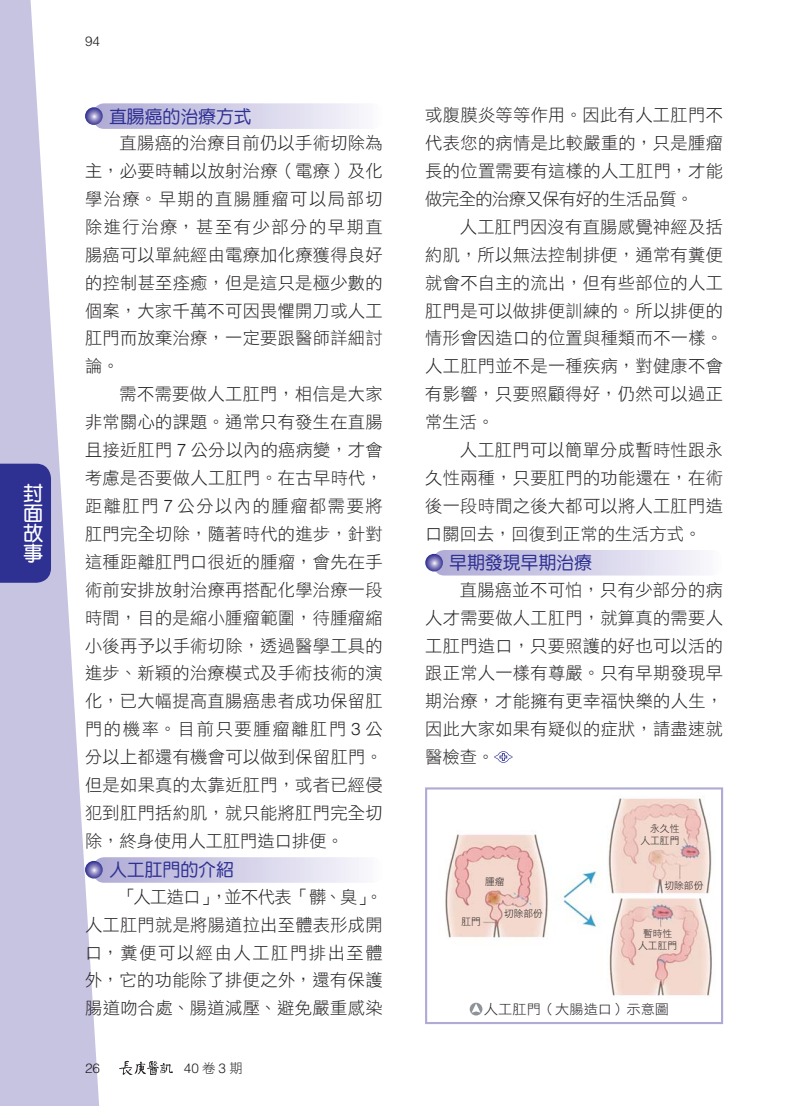
<style>
.page{position:relative;width:808px;height:1106px;background:#fff}
.page>*{position:absolute;margin:0;border:0;box-sizing:border-box;transform-origin:0 0}
.t1{font:700 20.25px/20.2px "Yen Round";color:#fff;text-align:justify}
.t2{font:18px "DF Yuan Std W5 E Ten B5 H";letter-spacing:-.01em;color:#2e3092}
.t3{font:17.25px/27.9px "DF Hei Std W3 E Ten B5 H";letter-spacing:.015em;color:#231f20;text-align:justify}
.t4{font:13.5px "DF Hei Std W3 E Ten B5 H";color:#231f20;scale:1.05 1}
.t5{font:300 13.5px "Helvetica LT Std";color:#231f20}
.t6{font:9.75px/12px "DF Hei Std W3 E Ten B5 H";color:#231f20;text-align:right}
.s1{font-family:"Helvetica LT Std";font-weight:300}
.s2{font-family:"DF Hei Std W3 E Ten B5 H";font-weight:400}
</style>
<div class="page">
<svg style="left:0;top:0;width:100px;height:1105px;fill:#c7c4e2"></svg>
<div style="left:0;top:463px;width:51px;height:120px;background:#2e3092"></div>
<div style="left:434px;top:550px;width:289px;height:25px;background:linear-gradient(to right,#ada8d4,#fafafd);border-radius:11px"></div>
<div style="left:94px;top:857px;width:289px;height:25px;background:linear-gradient(to right,#ada9d4,#fafafd);border-radius:10px"></div>
<div style="left:94px;top:103px;width:289px;height:26px;background:linear-gradient(to right,#aea9d5,#faf9fd);border-radius:10px"></div>
<svg style="left:85px;top:107px;width:18px;height:18px"></svg>
<svg style="left:85px;top:861px;width:18px;height:17px"></svg>
<svg style="left:425px;top:554px;width:18px;height:17px"></svg>
<svg style="left:494px;top:751px;width:18px;height:11px"></svg>
<svg style="left:425px;top:787px;width:298px;height:237px"></svg>
<img style="left:440px;top:796px;width:275px;height:202px">
<svg style="left:470px;top:1002px;width:12px;height:13px"></svg>
<svg style="left:472px;top:1003px;width:8px;height:9px"></svg>
<svg style="left:119px;top:1060px;width:54px;height:15px"></svg>
<p class="t1" style="left:23px;top:482px;width:21px">封面故事</p>
<p class="t5" style="left:85px;top:34px;width:17px">94</p>
<p class="t2" style="left:109px;top:109px;width:144px">直腸癌的治療方式</p>
<p class="t3" style="left:85px;top:131px;width:299px;text-indent:34px">直腸癌的治療目前仍以手術切除為主，必要時輔以放射治療（電療）及化學治療。早期的直腸腫瘤可以局部切除進行治療，甚至有少部分的早期直腸癌可以單純經由電療加化療獲得良好的控制甚至痊癒，但是這只是極少數的個案，大家千萬不可因畏懼開刀或人工肛門而放棄治療，一定要跟醫師詳細討論。</p>
<p class="t3" style="left:85px;top:382px;width:299px;text-indent:35px">需不需要做人工肛門，相信是大家非常關心的課題。通常只有發生在直腸且接近肛門 <span class="s1">7</span> 公分以內的癌病變，才會考慮是否要做人工肛門。在古早時代，距離肛門 <span class="s1">7</span> 公分以內的腫瘤都需要將肛門完全切除，隨著時代的進步，針對這種距離肛門口很近的腫瘤，會先在手術前安排放射治療再搭配化學治療一段時間，目的是縮小腫瘤範圍，待腫瘤縮小後再予以手術切除，透過醫學工具的進步、新穎的治療模式及手術技術的演化，已大幅提高直腸癌患者成功保留肛門的機率。目前只要腫瘤離肛門 <span class="s1">3</span> 公分以上都還有機會可以做到保留肛門。但是如果真的太靠近肛門，或者已經侵犯到肛門括約肌，就只能將肛門完全切除，終身使用人工肛門造口排便。</p>
<p class="t2" style="left:109px;top:862px;width:126px">人工肛門的介紹</p>
<p class="t3" style="left:85px;top:884px;width:299px;text-indent:34px">「人工造口」，並不代表「髒、臭」。人工肛門就是將腸道拉出至體表形成開口，糞便可以經由人工肛門排出至體外，它的功能除了排便之外，還有保護腸道吻合處、腸道減壓、避免嚴重感染</p>
<p class="t5" style="left:85px;top:1060px;width:17px">26</p>
<p class="t5" style="left:184px;top:1060px;width:60px">40<span class="s2">卷</span>3<span class="s2">期</span></p>
<p class="t3" style="left:425px;top:103px;width:299px">或腹膜炎等等作用。因此有人工肛門不代表您的病情是比較嚴重的，只是腫瘤長的位置需要有這樣的人工肛門，才能做完全的治療又保有好的生活品質。</p>
<p class="t3" style="left:425px;top:215px;width:299px;text-indent:34px">人工肛門因沒有直腸感覺神經及括約肌，所以無法控制排便，通常有糞便就會不自主的流出，但有些部位的人工肛門是可以做排便訓練的。所以排便的情形會因造口的位置與種類而不一樣。人工肛門並不是一種疾病，對健康不會有影響，只要照顧得好，仍然可以過正常生活。</p>
<p class="t3" style="left:425px;top:438px;width:299px;text-indent:34px">人工肛門可以簡單分成暫時性跟永久性兩種，只要肛門的功能還在，在術後一段時間之後大都可以將人工肛門造口關回去，回復到正常的生活方式。</p>
<p class="t2" style="left:449px;top:555px;width:144px">早期發現早期治療</p>
<p class="t3" style="left:425px;top:577px;width:299px;text-indent:34px">直腸癌並不可怕，只有少部分的病人才需要做人工肛門，就算真的需要人工肛門造口，只要照護的好也可以活的跟正常人一樣有尊嚴。只有早期發現早期治療，才能擁有更幸福快樂的人生，因此大家如果有疑似的症狀，請盡速就醫檢查。</p>
<p class="t6" style="left:485px;top:876px;width:21px">腫瘤</p>
<p class="t6" style="left:461px;top:916px;width:21px">肛門</p>
<p class="t6" style="left:504px;top:908px;width:40px">切除部份</p>
<p class="t6" style="left:640px;top:823px;width:40px">永久性人工肛門</p>
<p class="t6" style="left:664px;top:880px;width:40px">切除部份</p>
<p class="t6" style="left:638px;top:928px;width:40px;text-align:center">暫時性人工肛門</p>
<p class="t4" style="left:484px;top:1003px;width:178px">人工肛門（大腸造口）示意圖</p>
</div>
